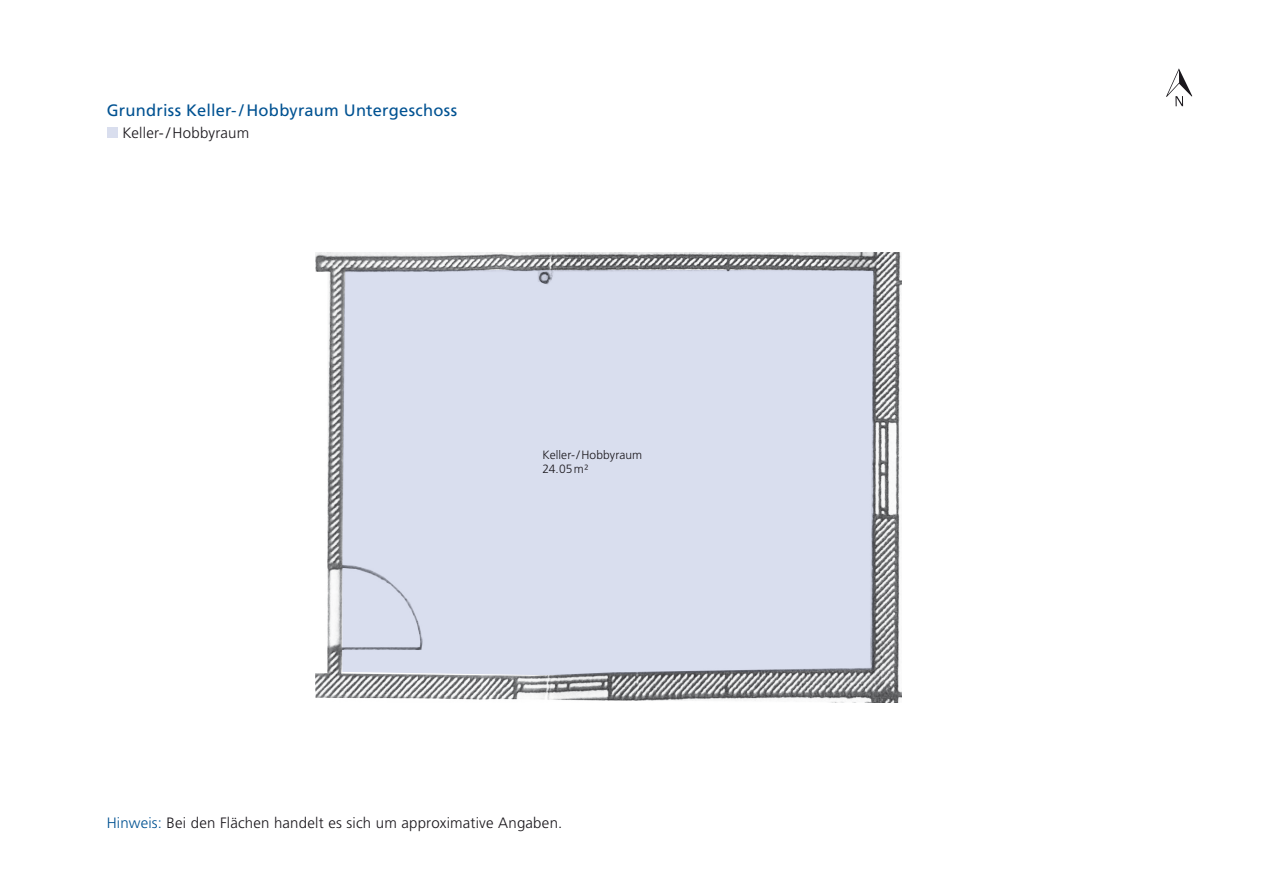
<style>
.page{position:relative;width:1263px;height:893px;background:#fff}
.page>*{position:absolute;margin:0;border:0;box-sizing:border-box;transform-origin:0 0}
.t1{font:16.5px "Frutiger LT Std";letter-spacing:.015em;color:#005292}
.t2{font:300 15px "Frutiger LT Std";letter-spacing:.015em;color:#1a171c}
.t3{font:300 12px/14.4px "Frutiger LT Std";letter-spacing:.01em;color:#1a171c}
.s1{color:#005292}
</style>
<div class="page">
<div style="left:107px;top:127px;width:10px;height:11px;background:#d9deee"></div>
<svg style="left:1166px;top:68px;width:26px;height:38px"></svg>
<img style="left:316px;top:252px;width:586px;height:450px">
<div style="left:342px;top:269px;width:532px;height:406px;background:#d9deee"></div>
<p class="t1" style="left:107px;top:100px;width:352px">Grundriss Keller-/ Hobbyraum Untergeschoss</p>
<p class="t2" style="left:122px;top:124px;width:128px">Keller-/Hobbyraum</p>
<p class="t3" style="left:542px;top:448px;width:101px">Keller-/Hobbyraum<br>24.05m2</p>
<p class="t2" style="left:107px;top:814px;width:457px"><span class="s1">Hinweis:</span> Bei den Flächen handelt es sich um approximative Angaben.</p>
</div>
